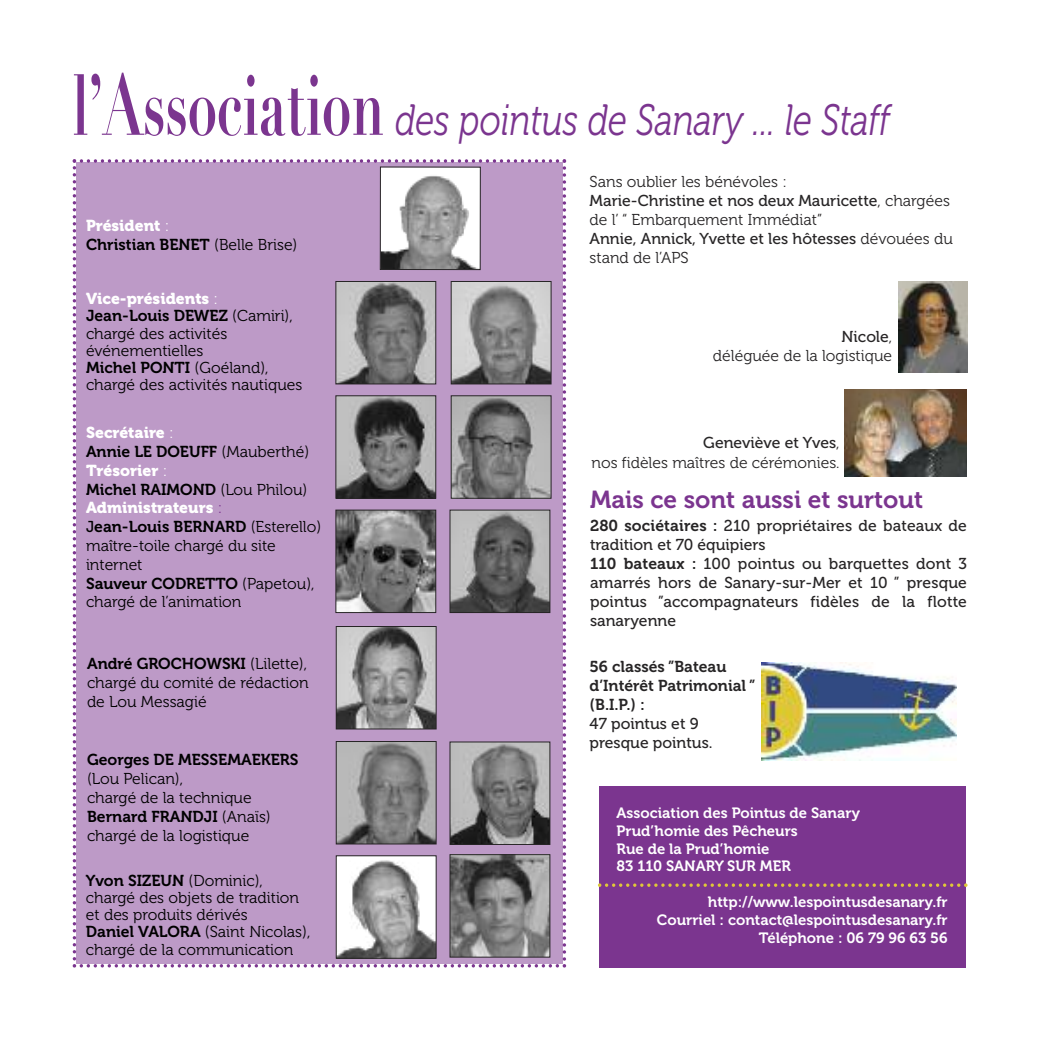
<style>
.page{position:relative;width:1042px;height:1042px;background:#fff}
.page>*{position:absolute;margin:0;border:0;box-sizing:border-box;transform-origin:0 0}
.t1{font:italic 43.75px "Museo 300";color:#7b358f;scale:.8 1}
.t2{font:24.5px "Museo 700";color:#7b358f}
.t3{font:15.75px/18.9px "Museo 500";color:#272526}
.t4{font:15.75px/17.2px "Museo 300";color:#000}
.t5{font:15.75px "Museo 700";color:#000}
.t6{font:15.75px "Museo 300";color:#272526}
.t7{font:15.75px "Museo 900";color:#fff}
.t8{font:15.75px/18.9px "Museo 700";color:#272526}
.t9{font:14.88px/17.8px "Museo 700";color:#fff}
.s1{font-family:"Didot";font-weight:700;font-style:normal;font-size:84px}
.s2{font-family:"Museo 300"}
.s3{font-family:"Museo 300";color:#7b358f}
.s4{font-family:"Museo 500"}
.s5{font-family:"Museo 700"}
</style>
<div class="page">
<img style="left:761px;top:663px;width:196px;height:97px">
<div style="left:73px;top:159px;width:493px;height:808px;background:#bd9ac7"></div>
<img style="left:338px;top:512px;width:96px;height:99px">
<div style="left:336px;top:510px;width:100px;height:103px;border:1px solid #272526"></div>
<img style="left:452px;top:512px;width:96px;height:99px">
<div style="left:450px;top:510px;width:100px;height:103px;border:1px solid #272526"></div>
<img style="left:453px;top:397px;width:96px;height:99px">
<div style="left:451px;top:395px;width:100px;height:103px;border:1px solid #272526"></div>
<img style="left:453px;top:283px;width:96px;height:99px">
<div style="left:451px;top:281px;width:100px;height:103px;border:1px solid #272526"></div>
<img style="left:452px;top:744px;width:96px;height:98px">
<div style="left:450px;top:742px;width:100px;height:102px;border:1px solid #272526"></div>
<img style="left:338px;top:283px;width:96px;height:99px">
<div style="left:336px;top:281px;width:100px;height:103px;border:1px solid #272526"></div>
<img style="left:338px;top:743px;width:96px;height:99px">
<div style="left:336px;top:741px;width:100px;height:103px;border:1px solid #272526"></div>
<img style="left:452px;top:856px;width:96px;height:99px">
<div style="left:450px;top:854px;width:100px;height:103px;border:1px solid #272526"></div>
<img style="left:382px;top:169px;width:96px;height:99px">
<div style="left:380px;top:167px;width:100px;height:103px;border:1px solid #272526"></div>
<img style="left:338px;top:397px;width:96px;height:99px">
<div style="left:336px;top:395px;width:100px;height:103px;border:1px solid #272526"></div>
<img style="left:898px;top:281px;width:69px;height:92px">
<img style="left:338px;top:628px;width:96px;height:99px">
<div style="left:336px;top:626px;width:100px;height:103px;border:1px solid #272526"></div>
<img style="left:338px;top:857px;width:96px;height:99px">
<div style="left:336px;top:855px;width:100px;height:103px;border:1px solid #272526"></div>
<img style="left:845px;top:389px;width:122px;height:87px">
<div style="left:599px;top:786px;width:366px;height:181px;background:#7b358f"></div>
<svg style="left:598px;top:883px;width:369px;height:4px"></svg>
<h1 class="t1" style="left:72px;top:104px;width:1024px"><span class="s1">l’Association</span> des pointus de Sanary ... le Staff</h1>
<p class="t7" style="left:86px;top:220px;width:85px">Président <span class="s2">:</span></p>
<p class="t5" style="left:86px;top:239px;width:213px">Christian BENET <span class="s2">(Belle Brise)</span></p>
<p class="t7" style="left:86px;top:293px;width:134px">Vice-présidents <span class="s2">:</span></p>
<p class="t5" style="left:86px;top:310px;width:208px">Jean-Louis DEWEZ <span class="s2">(Camiri),</span></p>
<p class="t4" style="left:86px;top:324px;width:143px">chargé des activités événementielles</p>
<p class="t5" style="left:86px;top:362px;width:184px">Michel PONTI <span class="s2">(Goéland),</span></p>
<p class="t4" style="left:86px;top:376px;width:218px">chargé des activités nautiques</p>
<p class="t7" style="left:86px;top:426px;width:89px">Secrétaire <span class="s2">:</span></p>
<p class="t5" style="left:86px;top:445px;width:225px">Annie LE DOEUFF <span class="s2">(Mauberthé)</span></p>
<p class="t7" style="left:86px;top:464px;width:83px">Trésorier <span class="s2">:</span></p>
<p class="t5" style="left:86px;top:483px;width:223px">Michel RAIMOND <span class="s2">(Lou Philou)</span></p>
<p class="t7" style="left:86px;top:502px;width:138px">Administrateurs <span class="s3">:</span></p>
<p class="t5" style="left:86px;top:521px;width:237px"><span class="s4">J</span>ean-Louis BERNARD <span class="s2">(Esterello)</span></p>
<p class="t4" style="left:86px;top:536px;width:191px;line-height:18.9px">maître-toile chargé du site internet</p>
<p class="t5" style="left:86px;top:577px;width:230px">Sauveur CODRETTO <span class="s2">(Papetou),</span></p>
<p class="t4" style="left:86px;top:593px;width:157px">chargé de l’animation</p>
<p class="t5" style="left:87px;top:658px;width:222px">André GROCHOWSKI <span class="s2">(Lilette),</span></p>
<p class="t4" style="left:87px;top:673px;width:223px;line-height:18.9px">chargé du comité de rédaction de Lou Messagié</p>
<p class="t5" style="left:87px;top:754px;width:213px">Georges DE MESSEMAEKERS</p>
<p class="t4" style="left:87px;top:769px;width:166px;line-height:18.9px">(Lou Pelican),<br>chargé de la technique</p>
<p class="t5" style="left:87px;top:810px;width:185px">Bernard FRANDJI <span class="s2">(Anaïs)</span></p>
<p class="t4" style="left:87px;top:827px;width:164px">chargé de la logistique</p>
<p class="t5" style="left:86px;top:875px;width:179px">Yvon SIZEUN <span class="s2">(Dominic),</span></p>
<p class="t4" style="left:86px;top:889px;width:226px">chargé des objets de tradition et des produits dérivés<br><span class="s5">Daniel VALORA</span> (Saint Nicolas), chargé de la communication</p>
<p class="t6" style="left:589px;top:173px;width:199px">Sans oublier les bénévoles :</p>
<p class="t3" style="left:589px;top:193px;width:362px">Marie-Christine et nos deux Mauricette<span class="s2">, chargées</span></p>
<p class="t6" style="left:589px;top:210px;width:234px">de l’ “ Embarquement Immédiat”</p>
<p class="t3" style="left:589px;top:231px;width:365px">Annie, Annick, Yvette et les hôtesses <span class="s2">dévouées du</span></p>
<p class="t6" style="left:589px;top:248px;width:101px">stand de l’APS</p>
<p class="t3" style="left:841px;top:329px;width:52px">Nicole<span class="s2">,</span></p>
<p class="t6" style="left:713px;top:346px;width:181px">déléguée de la logistique</p>
<p class="t3" style="left:703px;top:434px;width:138px">Geneviève et Yves<span class="s2">,</span></p>
<p class="t6" style="left:591px;top:453px;width:250px">nos fidèles maîtres de cérémonies.</p>
<h2 class="t2" style="left:590px;top:491px;width:335px">Mais ce sont aussi et surtout</h2>
<p class="t3" style="left:590px;top:517px;width:378px"><span class="s5">280 sociétaires :</span> 210 propriétaires de bateaux de tradition et 70 équipiers<br><span class="s5">110 bateaux :</span> 100 pointus ou barquettes dont 3 amarrés hors de Sanary-sur-Mer et 10 ” presque pointus ”accompagnateurs fidèles de la flotte sanaryenne</p>
<p class="t8" style="left:589px;top:658px;width:168px">56 classés ”Bateau d’Intérêt Patrimonial ” (B.I.P.) :</p>
<p class="t3" style="left:589px;top:715px;width:125px">47 pointus et 9 presque pointus.</p>
<p class="t9" style="left:616px;top:805px;width:245px">Association des Pointus de Sanary<br>Prud’homie des Pêcheurs<br>Rue de la Prud’homie<br>83 110 SANARY SUR MER</p>
<p class="t9" style="left:657px;top:894px;width:292px;text-align:right">http://www.lespointusdesanary.fr<br>Courriel : contact@lespointusdesanary.fr<br>Téléphone : 06 79 96 63 56</p>
</div>
